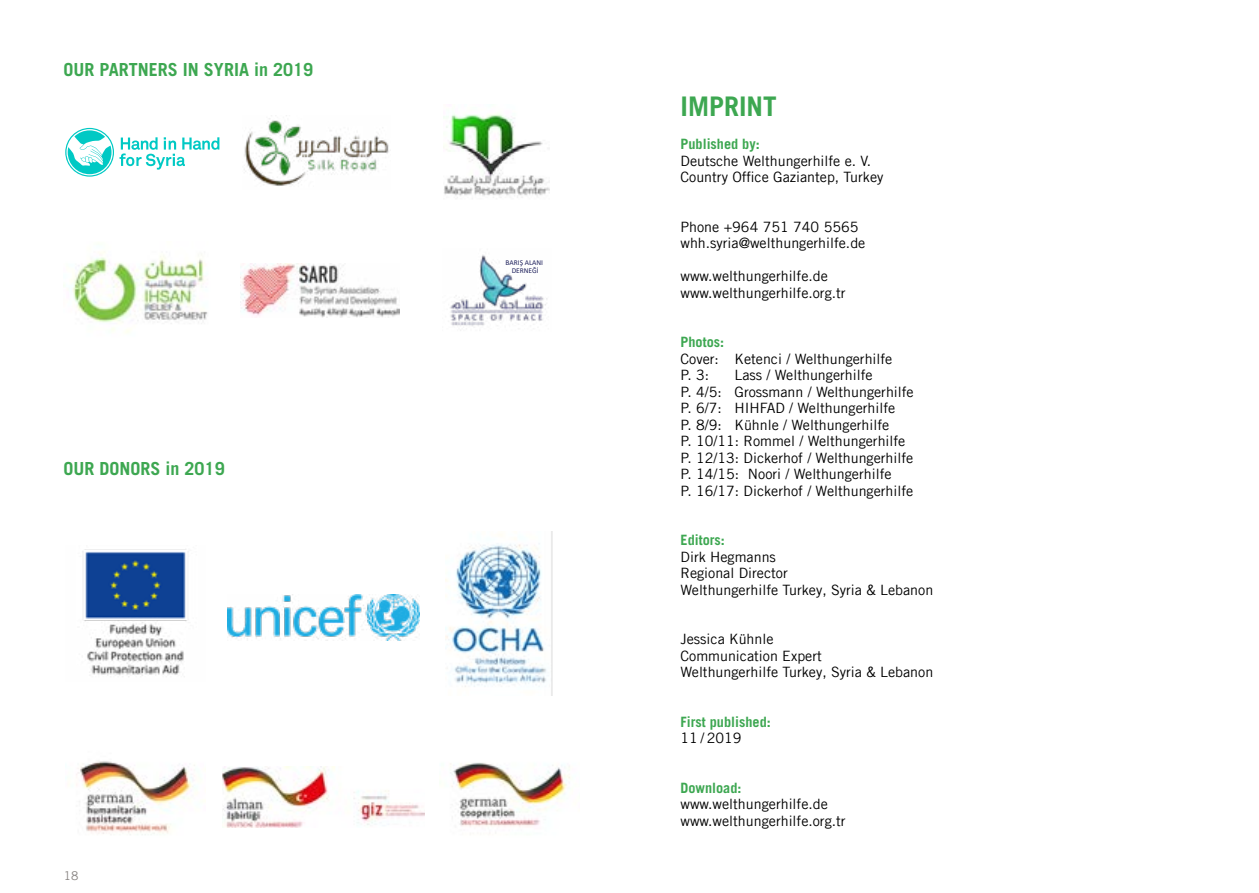
<style>
.page{position:relative;width:1259px;height:893px;background:#fff}
.page>*{position:absolute;margin:0;border:0;box-sizing:border-box;transform-origin:0 0}
.t1{font:700 27px "Trade Gothic LT Com";color:#3da751}
.t2{font:700 18px "Trade Gothic LT Com";color:#3da751}
.t3{font:14.25px/16.5px "Trade Gothic LT Com";color:#000}
.t4{font:700 14.25px "Trade Gothic LT Com";color:#3da751}
.t5{font:12px "Trade Gothic LT Com";color:#888482}
.t6{font:7.35px/7.9px "Calibri";color:#21235e;text-align:center}
</style>
<div class="page">
<img style="left:76px;top:761px;width:119px;height:74px">
<img style="left:450px;top:762px;width:120px;height:65px">
<img style="left:222px;top:767px;width:203px;height:61px">
<img style="left:228px;top:594px;width:192px;height:46px">
<img style="left:82px;top:549px;width:107px;height:128px">
<img style="left:445px;top:532px;width:108px;height:164px">
<svg style="left:65px;top:128px;width:154px;height:49px"></svg>
<img style="left:244px;top:115px;width:145px;height:71px">
<img style="left:71px;top:251px;width:137px;height:82px">
<img style="left:240px;top:263px;width:159px;height:54px">
<img style="left:450px;top:255px;width:97px;height:76px">
<img style="left:443px;top:113px;width:106px;height:85px">
<p class="t2" style="left:64px;top:58px;width:251px">OUR PARTNERS IN SYRIA in 2019</p>
<p class="t2" style="left:64px;top:457px;width:163px">OUR DONORS in 2019</p>
<p class="t5" style="left:64px;top:868px;width:16px">18</p>
<p class="t6" style="left:505px;top:258px;width:39px">BARIŞ ALANI<br>DERNEĞİ</p>
<h1 class="t1" style="left:680px;top:90px;width:98px">IMPRINT</h1>
<p class="t4" style="left:680px;top:135px;width:81px">Published by:</p>
<p class="t3" style="left:680px;top:152px;width:204px">Deutsche Welthungerhilfe e. V.<br>Country Office Gaziantep, Turkey</p>
<p class="t3" style="left:680px;top:218px;width:186px">Phone +964 751 740 5565 whh.syria@welthungerhilfe.de</p>
<p class="t3" style="left:680px;top:268px;width:167px">www.welthungerhilfe.de www.welthungerhilfe.org.tr</p>
<p class="t4" style="left:680px;top:333px;width:45px">Photos:</p>
<p class="t3" style="left:680px;top:350px;width:213px">Cover: Ketenci / Welthungerhilfe<br>P. 3:</p>
<p class="t3" style="left:680px;top:367px;width:235px;text-indent:54px">Lass / Welthungerhilfe<br>P. 4/5: Grossmann / Welthungerhilfe P. 6/7: HIHFAD / Welthungerhilfe<br>P. 8/9: Kühnle / Welthungerhilfe<br>P. 10/11: Rommel / Welthungerhilfe P. 12/13: Dickerhof / Welthungerhilfe P. 14/15: Noori / Welthungerhilfe<br>P. 16/17: Dickerhof / Welthungerhilfe</p>
<p class="t4" style="left:680px;top:531px;width:46px">Editors:</p>
<p class="t3" style="left:680px;top:548px;width:254px">Dirk Hegmanns<br>Regional Director<br>Welthungerhilfe Turkey, Syria &amp; Lebanon</p>
<p class="t3" style="left:680px;top:631px;width:254px">Jessica Kühnle<br>Communication Expert<br>Welthungerhilfe Turkey, Syria &amp; Lebanon</p>
<p class="t4" style="left:680px;top:713px;width:92px">First published:</p>
<p class="t3" style="left:680px;top:730px;width:62px">11 / 2019</p>
<p class="t4" style="left:680px;top:779px;width:62px">Download:</p>
<p class="t3" style="left:680px;top:796px;width:167px">www.welthungerhilfe.de www.welthungerhilfe.org.tr</p>
</div>
